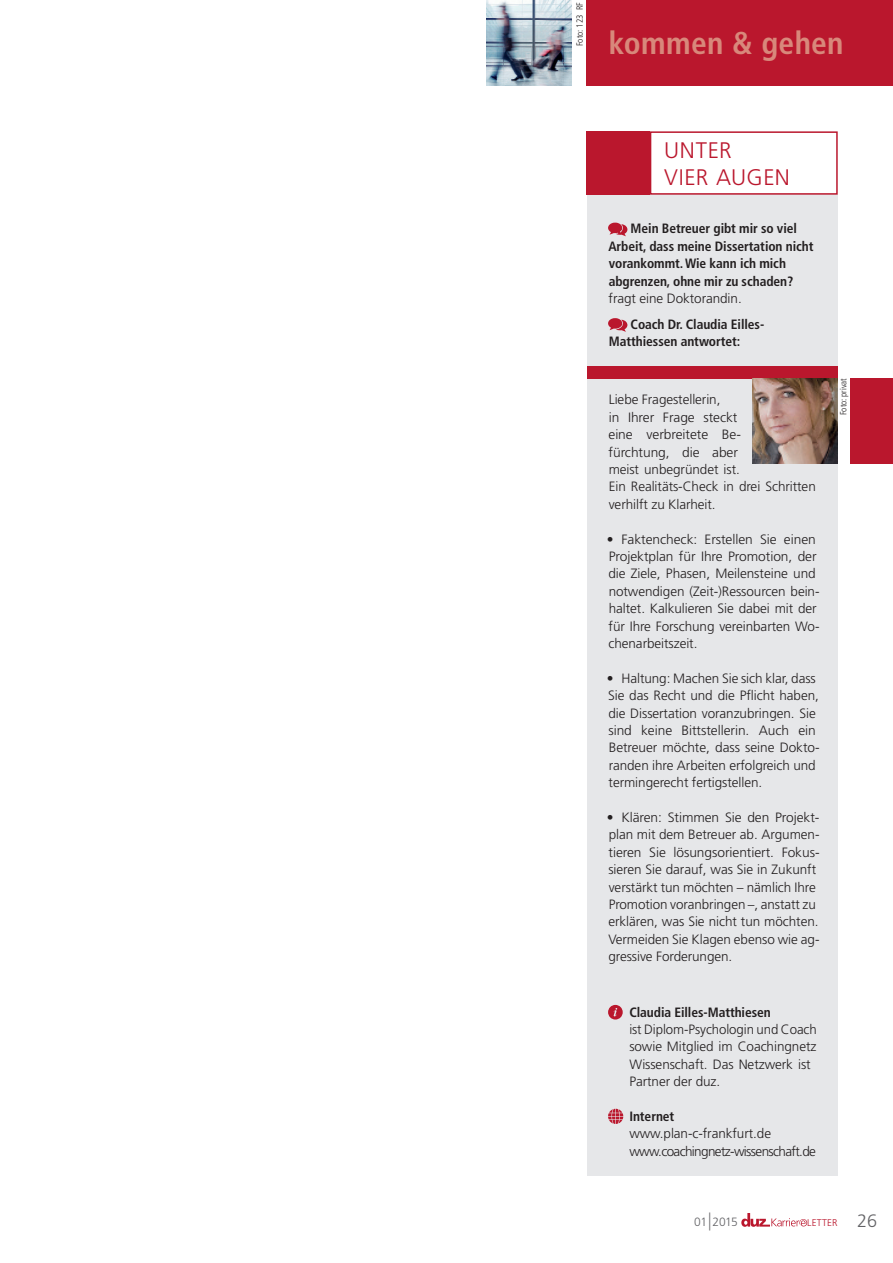
<style>
.page{position:relative;width:893px;height:1263px;background:#fff}
.page>*{position:absolute;margin:0;border:0;box-sizing:border-box;transform-origin:0 0}
.t1{font:700 condensed 31.5px "Frutiger";letter-spacing:.01em;color:#d8887b}
.t2{font:300 22.5px/27px "Frutiger";letter-spacing:.035em;color:#ba172d}
.t3{font:300 13.5px/17.4px "Frutiger";letter-spacing:-.005em;color:#231f20}
.t4{font:700 condensed 13.5px/17.4px "Frutiger";letter-spacing:-.005em;color:#231f20}
.t5{font:300 13.5px/17.4px "Frutiger";letter-spacing:-.045em;color:#231f20}
.t6{font:300 12px "Frutiger";letter-spacing:-.03em;color:#636366}
.t7{font:300 9.75px "Frutiger";color:#ba172d}
.t8{font:300 condensed 9px "Frutiger";color:#231f20}
.s1{font-size:18px}
.s2{font-size:18px;color:#636366}
</style>
<div class="page">
<div style="left:587px;top:194px;width:251px;height:982px;background:#e6e7e9"></div>
<svg style="left:608px;top:223px;width:19px;height:13px"></svg>
<svg style="left:608px;top:318px;width:19px;height:14px"></svg>
<div style="left:587px;top:131px;width:63px;height:64px;background:#ba172d"></div>
<div style="left:650px;top:131px;width:188px;height:64px;border:2px solid #ba172d"></div>
<div style="left:587px;top:366px;width:251px;height:12px;background:#ba172d"></div>
<div style="left:850px;top:378px;width:43px;height:85px;background:#ba172d"></div>
<svg style="left:608px;top:1005px;width:15px;height:14px"></svg>
<svg style="left:608px;top:1109px;width:15px;height:15px"></svg>
<img style="left:753px;top:378px;width:85px;height:85px">
<div style="left:587px;top:0;width:306px;height:85px;background:#ba172d"></div>
<img style="left:487px;top:0;width:85px;height:85px">
<svg style="left:741px;top:1213px;width:66px;height:14px"></svg>
<p class="t8" style="left:575px;top:46px;width:45px;rotate:-90deg">Foto: 123 RF</p>
<h1 class="t1" style="left:609px;top:25px;width:236px">kommen &amp; gehen</h1>
<h2 class="t2" style="left:664px;top:137px;width:56px">unter vier</h2>
<h2 class="t2" style="left:716px;top:164px;width:75px">augen</h2>
<p class="t4" style="left:608px;top:220px;width:207px;text-indent:22px">Mein Betreuer gibt mir so viel<br>Arbeit, dass meine Dissertation nicht vorankommt. Wie kann ich mich abgrenzen, ohne mir zu schaden?</p>
<p class="t3" style="left:609px;top:290px;width:135px">fragt eine Doktorandin.</p>
<p class="t4" style="left:609px;top:315px;width:157px;text-indent:22px">Coach Dr. Claudia Eilles-<br>Matthiessen antwortet:</p>
<p class="t3" style="left:608px;top:391px;width:209px">Liebe Fragestellerin,<br>in Ihrer Frage steckt<br>eine verbreitete Be-<br>fürchtung, die aber<br>meist unbegründet ist.<br>Ein Realitäts-Check in drei Schritten verhilft zu Klarheit.</p>
<p class="t3" style="left:607px;top:530px;width:214px">• Faktencheck: Erstellen Sie einen Projektplan für Ihre Promotion, der die Ziele, Phasen, Meilensteine und notwendigen (Zeit-)Ressourcen bein&shy;haltet. Kalkulieren Sie dabei mit der für Ihre Forschung vereinbarten Wo&shy;chenarbeitszeit.</p>
<p class="t3" style="left:607px;top:670px;width:214px">• Haltung: Machen Sie sich klar, dass Sie das Recht und die Pflicht haben, die Dissertation voranzubringen. Sie sind keine Bittstellerin. Auch ein Betreuer möchte, dass seine Dokto&shy;randen ihre Arbeiten erfolgreich und termingerecht fertigstellen.</p>
<p class="t3" style="left:607px;top:809px;width:214px">• Klären: Stimmen Sie den Projekt&shy;plan mit dem Betreuer ab. Argumen&shy;tieren Sie lösungsorientiert. Fokus&shy;sieren Sie darauf, was Sie in Zukunft verstärkt tun möchten – nämlich Ihre Promotion voranbringen –, anstatt zu erklären, was Sie nicht tun möchten.<br>Vermeiden Sie Klagen ebenso wie ag&shy;gressive Forderungen.</p>
<p class="t4" style="left:629px;top:1003px;width:143px">Claudia Eilles-Matthiesen</p>
<p class="t3" style="left:629px;top:1021px;width:189px">ist Diplom-Psychologin und Coach sowie Mitglied im Coachingnetz<br>Wissenschaft. Das Netzwerk ist<br>Partner der duz.</p>
<p class="t4" style="left:629px;top:1107px;width:47px">Internet</p>
<p class="t5" style="left:629px;top:1125px;width:188px">www.plan-c-frankfurt.de www.coachingnetz-wissenschaft.de</p>
<p class="t8" style="left:838px;top:415px;width:38px;rotate:-90deg">Foto: privat</p>
<p class="t6" style="left:694px;top:1215px;width:45px">01<span class="s1">|</span> 2015</p>
<p class="t7" style="left:807px;top:1217px;width:72px">LETTER <span class="s2">26</span></p>
</div>
